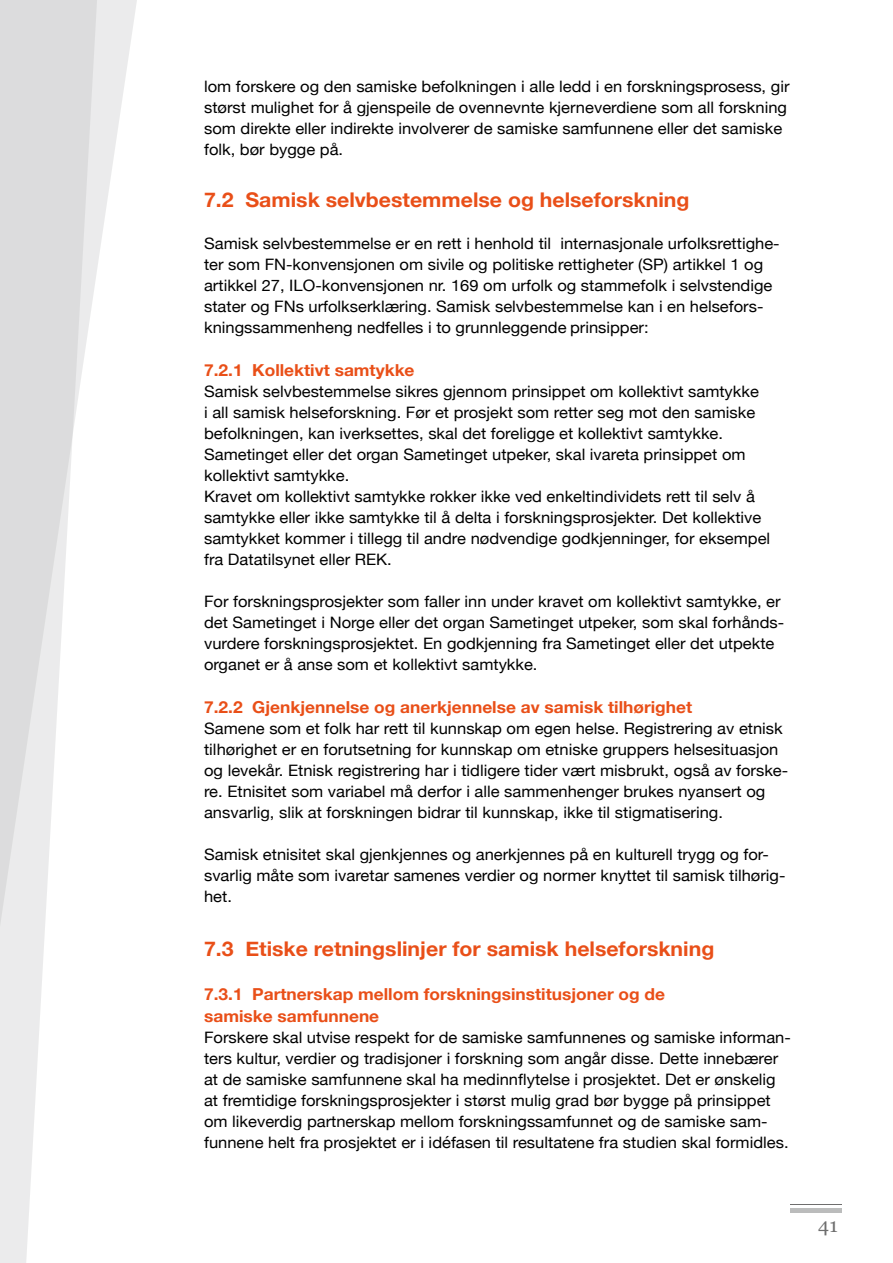
<style>
.page{position:relative;width:893px;height:1263px;background:#fff}
.page>*{position:absolute;margin:0;border:0;box-sizing:border-box;transform-origin:0 0}
.t1{font:700 20.25px "Helvetica Neue";color:#e94f18;scale:1.05 1}
.t2{font:19.5px "Georgia";color:#6e6e6e}
.t3{font:700 16.5px/21.8px "Helvetica Neue";color:#e94f18;scale:1.05 1}
.t4{font:15.75px/21px "Helvetica Neue";color:#000;scale:1.05 1}
</style>
<div class="page">
<hr style="left:791px;top:1204px;width:51px;height:1px;background:#6e6e6e">
<hr style="left:791px;top:1208px;width:51px;height:4px;background:#bbbcbc">
<svg style="left:98px;top:0;width:39px;height:260px;fill:#efefef"></svg>
<svg style="left:0;top:0;width:98px;height:1263px"></svg>
<p class="t4" style="left:204px;top:76px;width:559px">lom forskere og den samiske befolkningen i alle ledd i en forskningsprosess, gir størst mulighet for å gjenspeile de ovennevnte kjerneverdiene som all forskning som direkte eller indirekte involverer de samiske samfunnene eller det samiske folk, bør bygge på.</p>
<p class="t1" style="left:204px;top:184px;width:464px">7.2 Samisk selvbestemmelse og helseforskning</p>
<p class="t4" style="left:204px;top:234px;width:550px">Samisk selvbestemmelse er en rett i henhold til internasjonale urfolksrettighe&shy;ter som FN-konvensjonen om sivile og politiske rettigheter (SP) artikkel 1 og artikkel 27, ILO-konvensjonen nr. 169 om urfolk og stammefolk i selvstendige stater og FNs urfolkserklæring. Samisk selvbestemmelse kan i en helsefors&shy;kningssammenheng nedfelles i to grunnleggende prinsipper:</p>
<p class="t3" style="left:204px;top:359px;width:202px">7.2.1 Kollektivt samtykke</p>
<p class="t4" style="left:204px;top:382px;width:541px">Samisk selvbestemmelse sikres gjennom prinsippet om kollektivt samtykke<br>i all samisk helseforskning. Før et prosjekt som retter seg mot den samiske befolkningen, kan iverksettes, skal det foreligge et kollektivt samtykke.<br>Sametinget eller det organ Sametinget utpeker, skal ivareta prinsippet om kollektivt samtykke.<br>Kravet om kollektivt samtykke rokker ikke ved enkeltindividets rett til selv å samtykke eller ikke samtykke til å delta i forskningsprosjekter. Det kollektive samtykket kommer i tillegg til andre nødvendige godkjenninger, for eksempel fra Datatilsynet eller REK.</p>
<p class="t4" style="left:204px;top:591px;width:552px">For forskningsprosjekter som faller inn under kravet om kollektivt samtykke, er det Sametinget i Norge eller det organ Sametinget utpeker, som skal forhånds&shy;vurdere forskningsprosjektet. En godkjenning fra Sametinget eller det utpekte organet er å anse som et kollektivt samtykke.</p>
<p class="t3" style="left:204px;top:696px;width:466px">7.2.2 Gjenkjennelse og anerkjennelse av samisk tilhørighet</p>
<p class="t4" style="left:204px;top:718px;width:558px">Samene som et folk har rett til kunnskap om egen helse. Registrering av etnisk tilhørighet er en forutsetning for kunnskap om etniske gruppers helsesituasjon og levekår. Etnisk registrering har i tidligere tider vært misbrukt, også av forske&shy;re. Etnisitet som variabel må derfor i alle sammenhenger brukes nyansert og ansvarlig, slik at forskningen bidrar til kunnskap, ikke til stigmatisering.</p>
<p class="t4" style="left:204px;top:844px;width:555px">Samisk etnisitet skal gjenkjennes og anerkjennes på en kulturell trygg og for&shy;svarlig måte som ivaretar samenes verdier og normer knyttet til samisk tilhørig&shy;het.</p>
<p class="t1" style="left:204px;top:933px;width:487px">7.3 Etiske retningslinjer for samisk helseforskning</p>
<p class="t3" style="left:204px;top:983px;width:441px">7.3.1 Partnerskap mellom forskningsinstitusjoner og de samiske samfunnene</p>
<p class="t4" style="left:204px;top:1027px;width:560px">Forskere skal utvise respekt for de samiske samfunnenes og samiske informan&shy;ters kultur, verdier og tradisjoner i forskning som angår disse. Dette innebærer at de samiske samfunnene skal ha medinnflytelse i prosjektet. Det er ønskelig at fremtidige forskningsprosjekter i størst mulig grad bør bygge på prinsippet om likeverdig partnerskap mellom forskningssamfunnet og de samiske sam&shy;funnene helt fra prosjektet er i idéfasen til resultatene fra studien skal formidles.</p>
<p class="t2" style="left:818px;top:1211px;width:21px">41</p>
</div>
